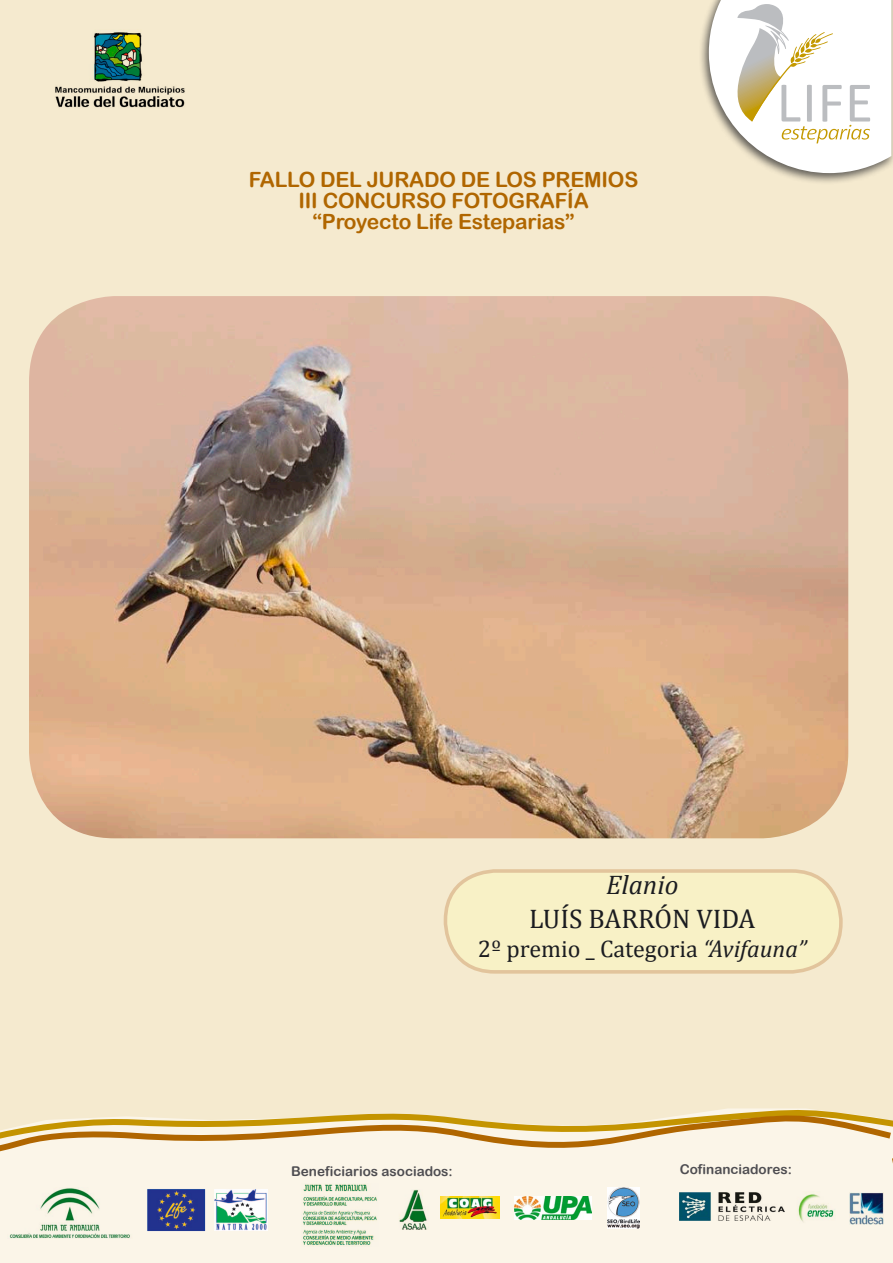
<style>
.page{position:relative;width:893px;height:1263px;background:#f5eacf}
.page>*{position:absolute;margin:0;border:0;box-sizing:border-box;transform-origin:0 0}
.t1{font:27px "Cambria";color:#1b1c20}
.t2{font:italic 27px "Cambria";color:#1b1c20}
.t3{font:24px "Cambria";color:#1b1c20}
.t4{font:21px "Arial Rounded MT Bold";letter-spacing:-.01em;color:#b06600}
.t5{font:13.5px "Arial Rounded MT Bold";color:#4e4d51}
.s1{font-style:italic}
</style>
<div class="page">
<img style="left:55px;top:32px;width:130px;height:76px">
<div style="left:698px;top:0;width:195px;height:185px;background:#1b1c20;opacity:.69"></div>
<svg style="left:709px;top:0;width:182px;height:173px;background:#f0ede4"></svg>
<div style="left:445px;top:871px;width:396px;height:101px;background:#f8f1c6;border-radius:49px"></div>
<div style="left:444px;top:869px;width:399px;height:105px;border:4px solid #e2c49c;border-radius:49px"></div>
<svg style="left:0;top:1108px;width:893px;height:155px;background:#f4e8cf"></svg>
<img style="left:680px;top:1192px;width:105px;height:29px">
<img style="left:791px;top:1191px;width:45px;height:32px">
<img style="left:850px;top:1192px;width:33px;height:32px">
<img style="left:394px;top:1189px;width:40px;height:41px">
<img style="left:441px;top:1196px;width:58px;height:22px">
<img style="left:608px;top:1187px;width:31px;height:41px">
<img style="left:515px;top:1196px;width:77px;height:24px">
<img style="left:145px;top:1187px;width:62px;height:45px">
<img style="left:215px;top:1188px;width:52px;height:42px">
<img style="left:8px;top:1187px;width:125px;height:51px">
<img style="left:302px;top:1183px;width:76px;height:63px">
<img style="left:29px;top:296px;width:819px;height:542px">
<p class="t4" style="left:249px;top:167px;width:391px">FALLO DEL JURADO DE LOS PREMIOS</p>
<p class="t4" style="left:299px;top:188px;width:292px">III CONCURSO FOTOGRAFÍA</p>
<p class="t4" style="left:312px;top:209px;width:264px">“Proyecto Life Esteparias”</p>
<p class="t2" style="left:606px;top:868px;width:74px">Elanio</p>
<p class="t1" style="left:529px;top:903px;width:228px">LUÍS BARRÓN VIDA</p>
<p class="t3" style="left:478px;top:934px;width:331px">2º premio _ Categoria <span class="s1">“Avifauna”</span></p>
<p class="t5" style="left:291px;top:1163px;width:163px">Beneficiarios asociados:</p>
<p class="t5" style="left:680px;top:1161px;width:114px">Cofinanciadores:</p>
</div>
